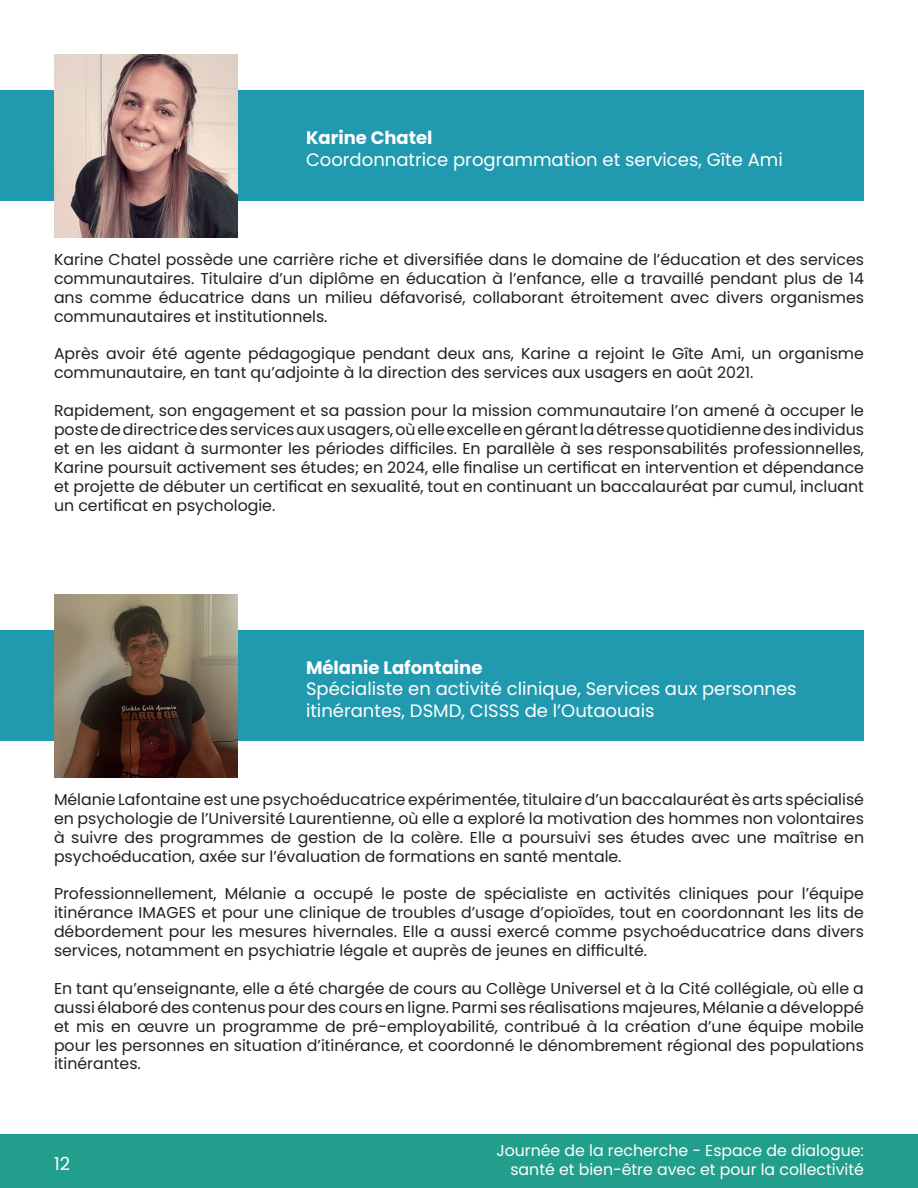
<style>
.page{position:relative;width:918px;height:1188px;background:#fff}
.page>*{position:absolute;margin:0;border:0;box-sizing:border-box;transform-origin:0 0}
.t1{font:18px/21.6px "Poppins";color:#fff}
.t2{font:700 18px "Poppins";color:#fff}
.t3{font:15.75px/18.9px "Poppins";color:#231f20;text-align:justify}
.t4{font:15.75px/18.9px "Poppins";color:#fff;text-align:right}
</style>
<div class="page">
<div style="left:0;top:90px;width:864px;height:111px;background:#2199ae"></div>
<img style="left:54px;top:54px;width:184px;height:184px">
<div style="left:0;top:630px;width:864px;height:111px;background:#2199ae"></div>
<img style="left:54px;top:594px;width:184px;height:184px">
<div style="left:0;top:1134px;width:918px;height:54px;background:#229e8d"></div>
<p class="t2" style="left:306px;top:128px;width:128px">Karine Chatel</p>
<p class="t1" style="left:306px;top:149px;width:478px">Coordonnatrice programmation et services, Gîte Ami</p>
<p class="t3" style="left:54px;top:250px;width:812px">Karine Chatel possède une carrière riche et diversifiée dans le domaine de l’éducation et des services communautaires. Titulaire d’un diplôme en éducation à l’enfance, elle a travaillé pendant plus de 14 ans comme éducatrice dans un milieu défavorisé, collaborant étroitement avec divers organismes communautaires et institutionnels.</p>
<p class="t3" style="left:54px;top:344px;width:811px">Après avoir été agente pédagogique pendant deux ans, Karine a rejoint le Gîte Ami, un organisme communautaire, en tant qu’adjointe à la direction des services aux usagers en août 2021.</p>
<p class="t3" style="left:54px;top:401px;width:812px">Rapidement, son engagement et sa passion pour la mission communautaire l’on amené à occuper le poste de directrice des services aux usagers, où elle excelle en gérant la détresse quotidienne des individus et en les aidant à surmonter les périodes difficiles. En parallèle à ses responsabilités professionnelles, Karine poursuit activement ses études; en 2024, elle finalise un certificat en intervention et dépendance et projette de débuter un certificat en sexualité, tout en continuant un baccalauréat par cumul, incluant un certificat en psychologie.</p>
<p class="t2" style="left:306px;top:657px;width:178px">Mélanie Lafontaine</p>
<p class="t1" style="left:306px;top:678px;width:492px">Spécialiste en activité clinique, Services aux personnes itinérantes, DSMD, CISSS de l’Outaouais</p>
<p class="t3" style="left:54px;top:790px;width:812px">Mélanie Lafontaine est une psychoéducatrice expérimentée, titulaire d’un baccalauréat ès arts spécialisé en psychologie de l’Université Laurentienne, où elle a exploré la motivation des hommes non volontaires à suivre des programmes de gestion de la colère. Elle a poursuivi ses études avec une maîtrise en psychoéducation, axée sur l’évaluation de formations en santé mentale.</p>
<p class="t3" style="left:54px;top:884px;width:812px">Professionnellement, Mélanie a occupé le poste de spécialiste en activités cliniques pour l’équipe itinérance IMAGES et pour une clinique de troubles d’usage d’opioïdes, tout en coordonnant les lits de débordement pour les mesures hivernales. Elle a aussi exercé comme psychoéducatrice dans divers services, notamment en psychiatrie légale et auprès de jeunes en difficulté.</p>
<p class="t3" style="left:54px;top:979px;width:812px">En tant qu’enseignante, elle a été chargée de cours au Collège Universel et à la Cité collégiale, où elle a aussi élaboré des contenus pour des cours en ligne. Parmi ses réalisations majeures, Mélanie a développé et mis en œuvre un programme de pré-employabilité, contribué à la création d’une équipe mobile pour les personnes en situation d’itinérance, et coordonné le dénombrement régional des populations itinérantes.</p>
<p class="t1" style="left:54px;top:1153px;width:18px">12</p>
<p class="t4" style="left:496px;top:1141px;width:369px">Journée de la recherche - Espace de dialogue: santé et bien-être avec et pour la collectivité</p>
</div>
